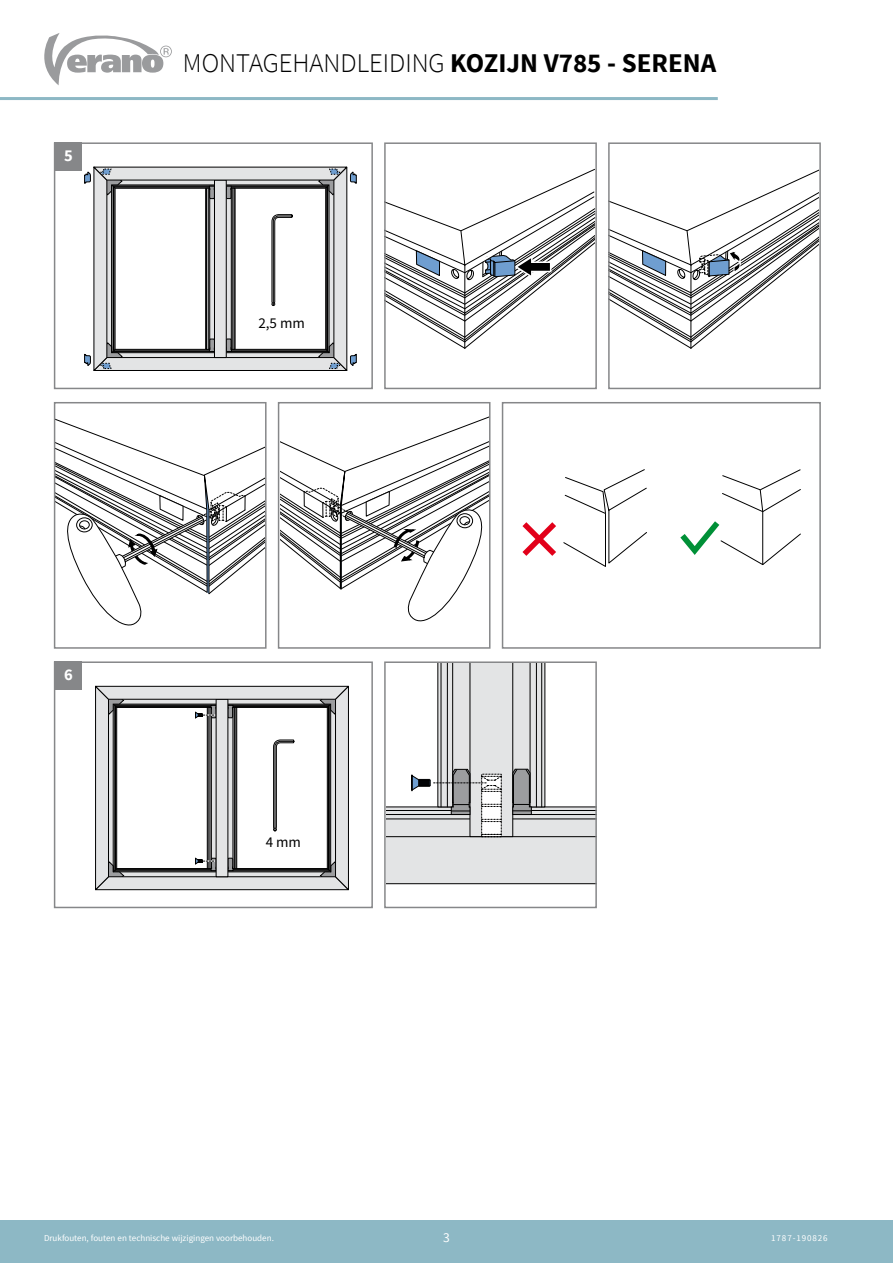
<style>
.page{position:relative;width:893px;height:1263px;background:#fff}
.page>*{position:absolute;margin:0;border:0;box-sizing:border-box;transform-origin:0 0}
.t1{font:300 27px "Source Sans Pro";color:#000}
.t2{font:700 16.5px "Source Sans Pro";color:#fff}
.t3{font:15px "Source Sans Pro";color:#000}
.t4{font:13.5px "Source Sans Pro";color:#fff}
.t5{font:9px "Source Sans Pro";color:#fff}
.t6{font:9px "Source Sans Pro";letter-spacing:.1em;color:#fff}
.s1{font-weight:700}
</style>
<div class="page">
<svg style="left:44px;top:33px;width:128px;height:52px"></svg>
<hr style="left:0;top:97px;width:718px;height:3px;background:#8db8c5">
<div style="left:0;top:1220px;width:893px;height:43px;background:#8db8c5"></div>
<svg style="left:95px;top:685px;width:254px;height:206px"></svg>
<div style="left:54px;top:661px;width:319px;height:247px;border:2px solid #868789"></div>
<svg style="left:84px;top:166px;width:273px;height:205px"></svg>
<div style="left:54px;top:142px;width:319px;height:247px;border:2px solid #868789"></div>
<svg style="left:387px;top:664px;width:207px;height:221px"></svg>
<div style="left:384px;top:661px;width:213px;height:247px;border:2px solid #868789"></div>
<svg style="left:522px;top:522px;width:34px;height:34px"></svg>
<svg style="left:563px;top:469px;width:238px;height:98px"></svg>
<div style="left:502px;top:402px;width:319px;height:247px;border:2px solid #868789"></div>
<div style="left:54px;top:661px;width:28px;height:29px;background:#868789"></div>
<svg style="left:387px;top:169px;width:207px;height:180px"></svg>
<div style="left:384px;top:142px;width:213px;height:247px;border:2px solid #868789"></div>
<svg style="left:57px;top:419px;width:207px;height:207px"></svg>
<div style="left:54px;top:402px;width:213px;height:247px;border:2px solid #868789"></div>
<svg style="left:611px;top:170px;width:207px;height:179px"></svg>
<div style="left:608px;top:142px;width:213px;height:247px;border:2px solid #868789"></div>
<svg style="left:281px;top:417px;width:206px;height:205px"></svg>
<div style="left:278px;top:402px;width:212px;height:247px;border:2px solid #868789"></div>
<div style="left:54px;top:142px;width:28px;height:29px;background:#868789"></div>
<h2 class="t2" style="left:64px;top:150px;width:10px">5</h2>
<h1 class="t1" style="left:183px;top:47px;width:535px">MONTAGEHANDLEIDING <span class="s1">KOZIJN V785 - SERENA</span></h1>
<h3 class="t3" style="left:258px;top:318px;width:48px">2,5 mm</h3>
<h2 class="t2" style="left:64px;top:668px;width:10px">6</h2>
<h3 class="t3" style="left:266px;top:833px;width:37px">4 mm</h3>
<p class="t5" style="left:44px;top:1235px;width:231px">Drukfouten, fouten en technische wijzigingen voorbehouden.</p>
<h3 class="t4" style="left:443px;top:1232px;width:8px">3</h3>
<p class="t6" style="left:771px;top:1233px;width:58px">1787-190826</p>
</div>
